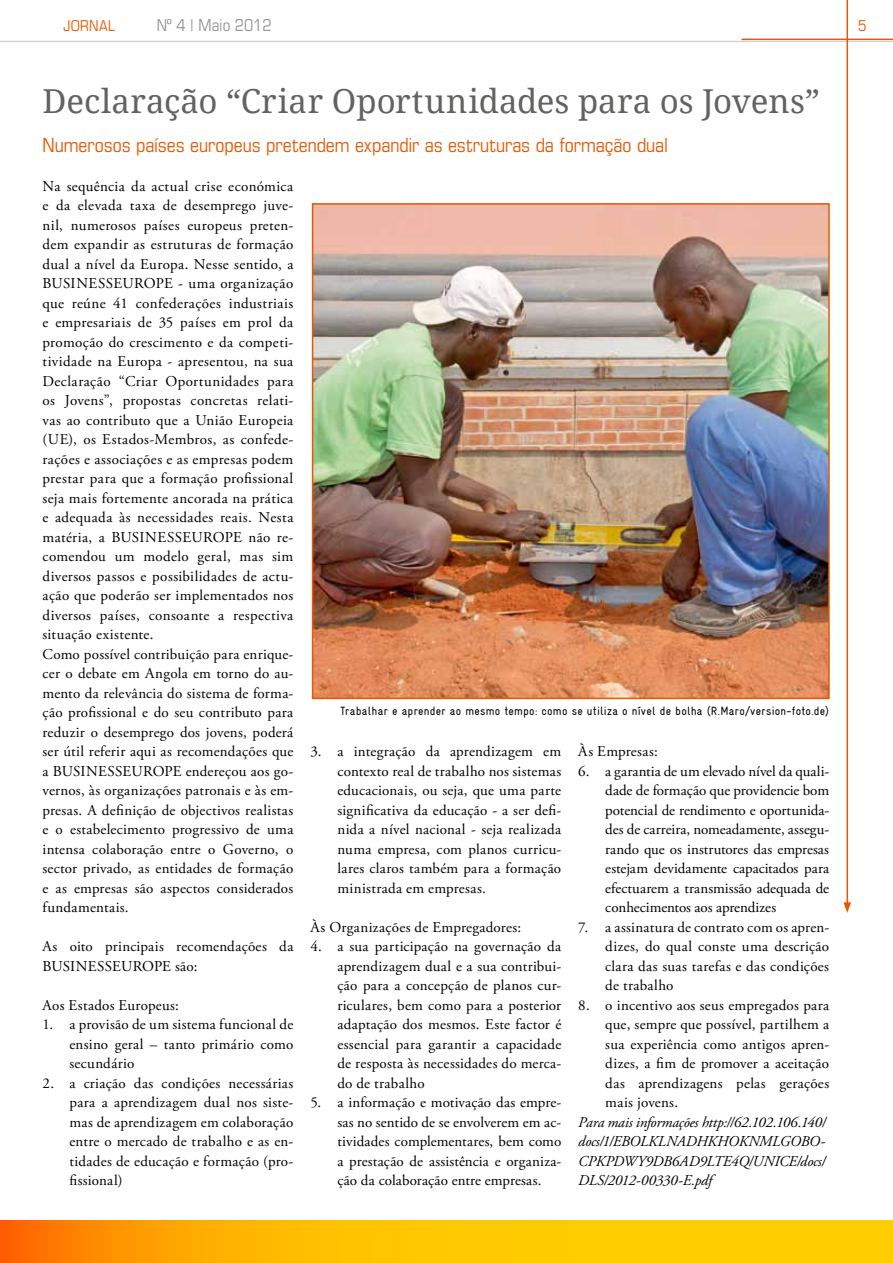
<style>
.page{position:relative;width:893px;height:1263px;background:#fff}
.page>*{position:absolute;margin:0;border:0;box-sizing:border-box;transform-origin:0 0}
.t1{font:33px "Droid Serif";color:#626261}
.t2{font:condensed 19.5px "Eurostile LT Std";letter-spacing:-.005em;color:#ea5901}
.t3{font:condensed 16.5px "Eurostile LT Std";color:#7a7b7a}
.t4{font:15px/19.5px "Adobe Garamond Pro";letter-spacing:.02em;color:#000;text-align:justify}
.t5{font:italic 15px/19.5px "Adobe Garamond Pro";letter-spacing:-.015em;color:#000;text-align:justify}
.t6{font:condensed 15px "Eurostile LT Std";letter-spacing:.015em;color:#ea5901}
.t7{font:condensed 12px "Gravur";letter-spacing:.02em;color:#000}
</style>
<div class="page">
<hr style="left:0;top:41px;width:893px;height:1px;background:#cfd0d0">
<hr style="left:741px;top:39px;width:152px;height:1px;background:#ea5901">
<svg style="left:0;top:1220px;width:893px;height:43px;background:#ffb900"></svg>
<hr style="left:846px;top:0;width:2px;height:905px;background:#ea5901">
<svg style="left:843px;top:902px;width:8px;height:11px"></svg>
<img style="left:315px;top:206px;width:512px;height:490px">
<div style="left:312px;top:203px;width:518px;height:496px;border:2px solid #ea5901"></div>
<p class="t6" style="left:64px;top:17px;width:53px">Jornal</p>
<p class="t3" style="left:157px;top:16px;width:117px">Nº 4 | Maio 2012</p>
<p class="t6" style="left:858px;top:17px;width:10px">5</p>
<h1 class="t1" style="left:43px;top:80px;width:779px">Declaração “Criar Oportunidades para os Jovens”</h1>
<h2 class="t2" style="left:43px;top:133px;width:627px">Numerosos países europeus pretendem expandir as estruturas da formação dual</h2>
<p class="t4" style="left:43px;top:177px;width:252px;text-align:left">Na sequência da actual crise económica e da elevada taxa de desemprego juve&shy;nil, numerosos países europeus preten&shy;dem expandir as estruturas de formação dual a nível da Europa. Nesse sentido, a BUSINESSEUROPE - uma organização que reúne 41 confederações industriais e empresariais de 35 países em prol da promoção do crescimento e da competi&shy;tividade na Europa - apresentou, na sua Declaração “Criar Oportunidades para os Jovens”, propostas concretas relati&shy;vas ao contributo que a União Europeia (UE), os Estados-Membros, as confede&shy;rações e associações e as empresas podem prestar para que a formação profissional seja mais fortemente ancorada na prática e adequada às necessidades reais. Nesta matéria, a BUSINESSEUROPE não re&shy;comendou um modelo geral, mas sim diversos passos e possibilidades de actu&shy;ação que poderão ser implementados nos diversos países, consoante a respectiva situação existente.<br>Como possível contribuição para enrique&shy;cer o debate em Angola em torno do au&shy;mento da relevância do sistema de forma&shy;ção profissional e do seu contributo para reduzir o desemprego dos jovens, poderá ser útil referir aqui as recomendações que a BUSINESSEUROPE endereçou aos go&shy;vernos, às organizações patronais e às em&shy;presas. A definição de objectivos realistas e o estabelecimento progressivo de uma intensa colaboração entre o Governo, o sector privado, as entidades de formação e as empresas são aspectos considerados fundamentais.</p>
<p class="t4" style="left:43px;top:937px;width:252px">As oito principais recomendações da<br>BUSINESSEUROPE são:</p>
<p class="t4" style="left:43px;top:996px;width:138px">Aos Estados Europeus:</p>
<p class="t4" style="left:70px;top:1015px;width:225px;text-indent:-27px">1. a provisão de um sistema funcional de ensino geral – tanto primário como secundário</p>
<p class="t4" style="left:70px;top:1074px;width:225px;text-indent:-27px">2. a criação das condições necessárias para a aprendizagem dual nos siste&shy;mas de aprendizagem em colaboração entre o mercado de trabalho e as en&shy;tidades de educação e formação (pro&shy;fissional)</p>
<p class="t7" style="left:341px;top:704px;width:490px">Trabalhar e aprender ao mesmo tempo: como se utiliza o nível de bolha (R.Maro/version-foto.de)</p>
<p class="t4" style="left:578px;top:742px;width:81px">Às Empresas:</p>
<p class="t4" style="left:605px;top:762px;width:225px;text-indent:-27px">6. a garantia de um elevado nível da quali&shy;dade de formação que providencie bom potencial de rendimento e oportunida&shy;des de carreira, nomeadamente, assegu&shy;rando que os instrutores das empresas estejam devidamente capacitados para efectuarem a transmissão adequada de conhecimentos aos aprendizes</p>
<p class="t4" style="left:605px;top:918px;width:225px;text-indent:-27px">7. a assinatura de contrato com os apren&shy;dizes, do qual conste uma descrição clara das suas tarefas e das condições de trabalho</p>
<p class="t4" style="left:605px;top:996px;width:225px;text-indent:-27px">8. o incentivo aos seus empregados para que, sempre que possível, partilhem a sua experiência como antigos apren&shy;dizes, a fim de promover a aceitação das aprendizagens pelas gerações mais jovens.</p>
<p class="t5" style="left:578px;top:1112px;width:249px">Para mais informações http://62.102.106.140/ docs/1/EBOLKLNADHKHOKNMLGOBO-CPKPDWY9DB6AD9LTE4Q/UNICE/docs/ DLS/2012-00330-E.pdf</p>
<p class="t4" style="left:337px;top:742px;width:225px;text-indent:-27px">3. a integração da aprendizagem em contexto real de trabalho nos sistemas educacionais, ou seja, que uma parte significativa da educação - a ser defi&shy;nida a nível nacional - seja realizada numa empresa, com planos curricu&shy;lares claros também para a formação ministrada em empresas.</p>
<p class="t4" style="left:310px;top:918px;width:212px">Às Organizações de Empregadores:</p>
<p class="t4" style="left:337px;top:937px;width:225px;text-indent:-27px">4. a sua participação na governação da aprendizagem dual e a sua contribui&shy;ção para a concepção de planos cur&shy;riculares, bem como para a posterior adaptação dos mesmos. Este factor é essencial para garantir a capacidade de resposta às necessidades do merca&shy;do de trabalho</p>
<p class="t4" style="left:337px;top:1093px;width:225px;text-indent:-27px">5. a informação e motivação das empre&shy;sas no sentido de se envolverem em ac&shy;tividades complementares, bem como a prestação de assistência e organiza&shy;ção da colaboração entre empresas.</p>
</div>
